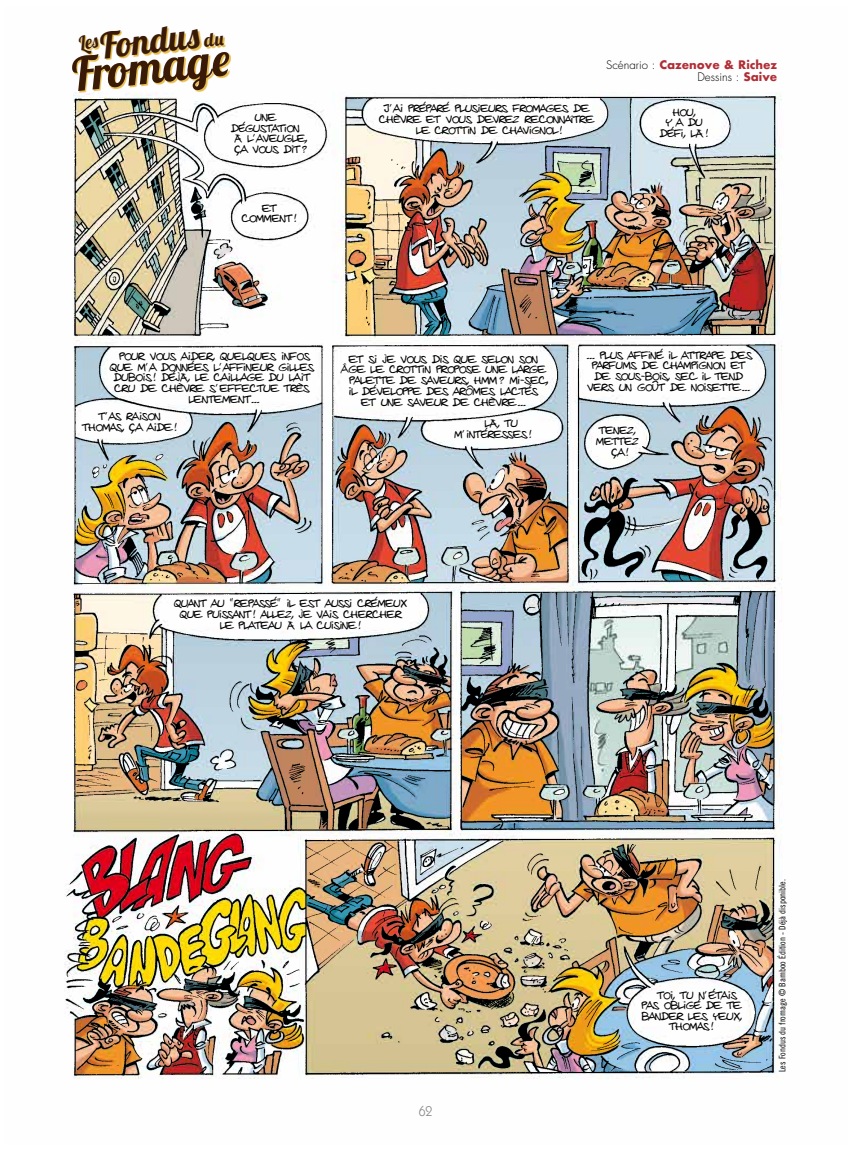
<style>
.page{position:relative;width:851px;height:1149px;background:#fff}
.page>*{position:absolute;margin:0;border:0;box-sizing:border-box;transform-origin:0 0}
.t1{font:46.35px "Lobster 1.4";color:#391a06}
.t2{font:35.7px "Lobster 1.4";color:#391a06}
.t3{font:14.25px "Itc Kabel";color:#87888a;scale:.95 1}
.t4{font:700 11.4px/12.6px "Futura";color:#b12d36;text-align:right}
.t5{font:10.05px "SAIVE Normal";color:#000}
.t6{font:9.9px/10.6px "SAIVE Normal";color:#000;text-align:center}
.t7{font:9px "Trade Gothic Cond Eighteen";color:#000}
.s1{font-weight:300;color:#000}
.s2{font-size:10.05px}
</style>
<div class="page">
<img style="left:64px;top:55px;width:719px;height:1024px">
<div style="left:73px;top:28px;width:157px;height:64px;background:#dda000;opacity:.7"></div>
<svg style="left:203px;top:33px;width:21px;height:14px"></svg>
<svg style="left:78px;top:34px;width:21px;height:20px"></svg>
<h2 class="t2" style="left:98px;top:23px;width:101px;rotate:-6deg">Fondus</h2>
<h1 class="t1" style="left:69px;top:45px;width:159px;rotate:-6deg">Fromage</h1>
<p class="t6" style="left:255px;top:112px;width:22px">UNE</p>
<p class="t6" style="left:231px;top:122px;width:70px">DÉGUSTATION</p>
<p class="t6" style="left:234px;top:133px;width:74px">À L’AVEUGLE,</p>
<p class="t6" style="left:234px;top:144px;width:74px">ÇA VOUS DIT ?</p>
<p class="t6" style="left:242px;top:203px;width:56px">ET<br>COMMENT !</p>
<p class="t4" style="left:606px;top:58px;width:172px"><span class="s1">Scénario :</span> Cazenove &amp; Richez<br><span class="s1">Dessins :</span> Saive</p>
<p class="t6" style="left:379px;top:103px;width:216px">J’AI PRÉPARÉ PLUSIEURS FROMAGES DE<br>CHÈVRE ET VOUS DEVREZ RECONNAÎTRE<br>LE CROTTIN DE CHAVIGNOL !</p>
<p class="t6" style="left:659px;top:107px;width:50px">HOU,<br>Y A DU<br>DÉFI, LÀ !</p>
<p class="t5" style="left:119px;top:349px;width:192px">POUR VOUS AIDER, QUELQUES INFOS</p>
<p class="t5" style="left:110px;top:360px;width:205px">QUE M’A DONNÉES L’AFFINEUR GILLES</p>
<p class="t5" style="left:114px;top:370px;width:197px">DUBOIS ! DÉJÀ, LE CAILLAGE DU LAIT</p>
<p class="t5" style="left:114px;top:381px;width:196px">CRU DE CHÈVRE S’EFFECTUE TRÈS</p>
<p class="t5" style="left:189px;top:392px;width:72px">LENTEMENT…</p>
<p class="t6" style="left:82px;top:410px;width:96px">T’AS RAISON<br>THOMAS, ÇA AIDE !</p>
<p class="t5" style="left:348px;top:352px;width:191px">ET SI JE VOUS DIS QUE SELON SON</p>
<p class="t5" style="left:341px;top:362px;width:206px">ÂGE LE CROTTIN PROPOSE UNE LARGE</p>
<p class="t5" style="left:349px;top:373px;width:200px">PALETTE DE SAVEURS, HMM ? MI-SEC,</p>
<p class="t5" style="left:349px;top:384px;width:190px">IL DÉVELOPPE DES ARÔMES LACTÉS</p>
<p class="t5" style="left:361px;top:395px;width:166px">ET UNE SAVEUR DE CHÈVRE…</p>
<p class="t6" style="left:454px;top:418px;width:79px;text-align:left;text-indent:30px">LÀ, TU<br>M’INTÉRESSES !</p>
<p class="t6" style="left:585px;top:349px;width:168px"><span class="s2">…</span> PLUS AFFINÉ IL ATTRAPE DES<br>PARFUMS DE CHAMPIGNON ET<br>DE SOUS-BOIS, SEC IL TEND<br>VERS UN GOÛT DE NOISETTE…</p>
<p class="t6" style="left:596px;top:425px;width:44px">TENEZ,<br>METTEZ<br>ÇA !</p>
<p class="t6" style="left:174px;top:598px;width:234px">QUANT AU "REPASSÉ" IL EST AUSSI CRÉMEUX<br>QUE PUISSANT ! ALLEZ, JE VAIS CHERCHER<br>LE PLATEAU À LA CUISINE !</p>
<h3 class="t3" style="left:419px;top:1102px;width:16px">62</h3>
<p class="t6" style="left:657px;top:989px;width:81px">TOI, TU N’ÉTAIS</p>
<p class="t6" style="left:641px;top:999px;width:101px">PAS OBLIGÉ DE TE</p>
<p class="t6" style="left:641px;top:1010px;width:101px">BANDER LES YEUX,</p>
<p class="t6" style="left:669px;top:1020px;width:46px">THOMAS !</p>
<p class="t7" style="left:776px;top:1071px;width:194px;rotate:-90deg">Les Fondus du fromage © Bamboo Édition - Déjà disponible.</p>
</div>
